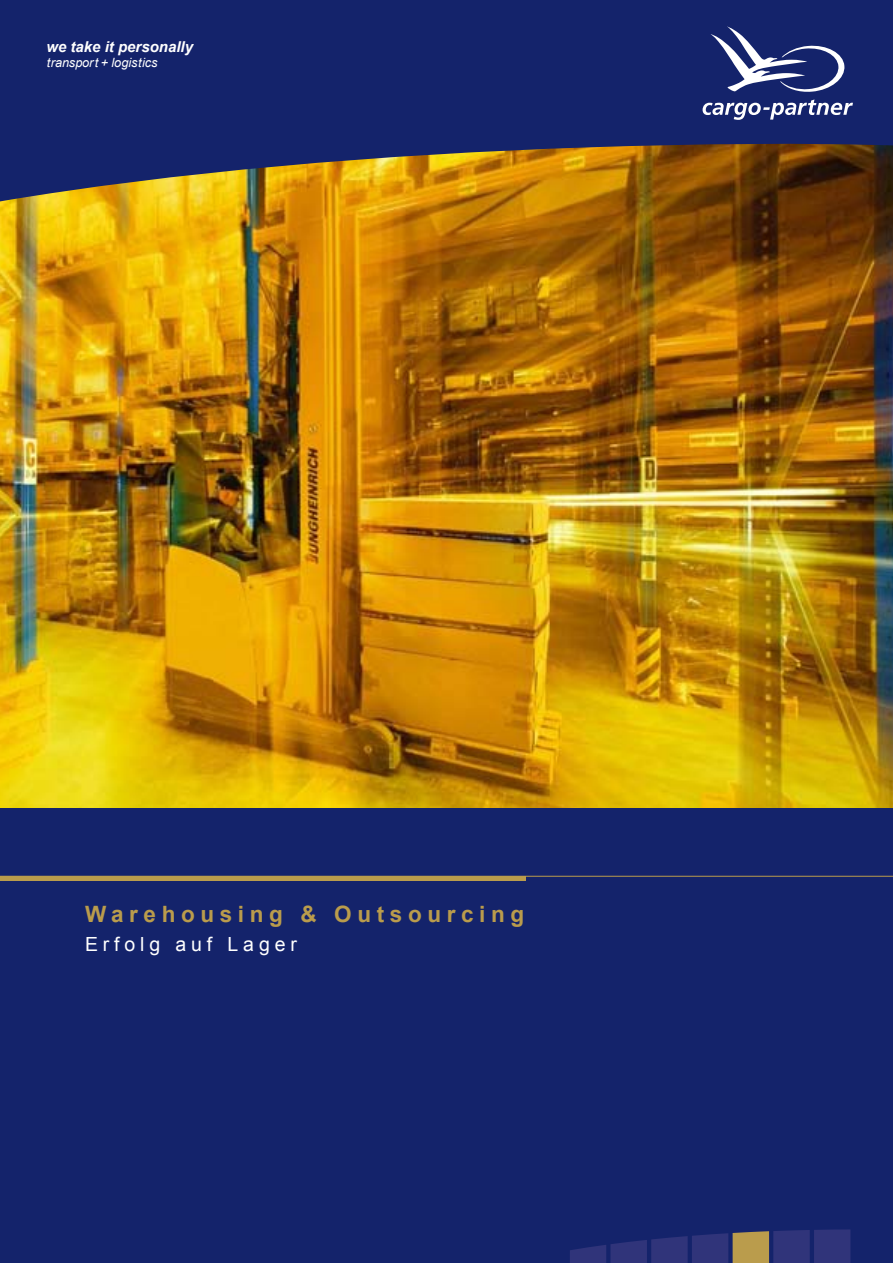
<style>
.page{position:relative;width:893px;height:1263px;background:#fff}
.page>*{position:absolute;margin:0;border:0;box-sizing:border-box;transform-origin:0 0}
.t1{font:700 22.5px "Arial";letter-spacing:.25em;color:#ba9c4c}
.t2{font:19.5px "Arial";letter-spacing:.25em;color:#fff}
.t3{font:italic 700 15px "Arial";color:#fff}
.t4{font:italic 12.75px "Arial";letter-spacing:.01em;color:#fff}
</style>
<div class="page">
<img style="left:0;top:201px;width:893px;height:607px">
<svg style="left:0;top:0;width:893px;height:201px;background:#353555"></svg>
<svg style="left:710px;top:27px;width:135px;height:66px"></svg>
<svg style="left:703px;top:99px;width:150px;height:21px"></svg>
<div style="left:0;top:808px;width:893px;height:455px;background:#14236b"></div>
<hr style="left:0;top:876px;width:893px;height:1px;background:#ba9c4c">
<hr style="left:0;top:876px;width:525px;height:4px;background:#ba9c4c">
<svg style="left:570px;top:1229px;width:280px;height:34px"></svg>
<p class="t3" style="left:46px;top:38px;width:148px">we take it personally</p>
<p class="t4" style="left:47px;top:55px;width:112px">transport + logistics</p>
<p class="t1" style="left:85px;top:901px;width:441px">Warehousing &amp; Outsourcing</p>
<p class="t2" style="left:85px;top:933px;width:213px">Erfolg auf Lager</p>
</div>
